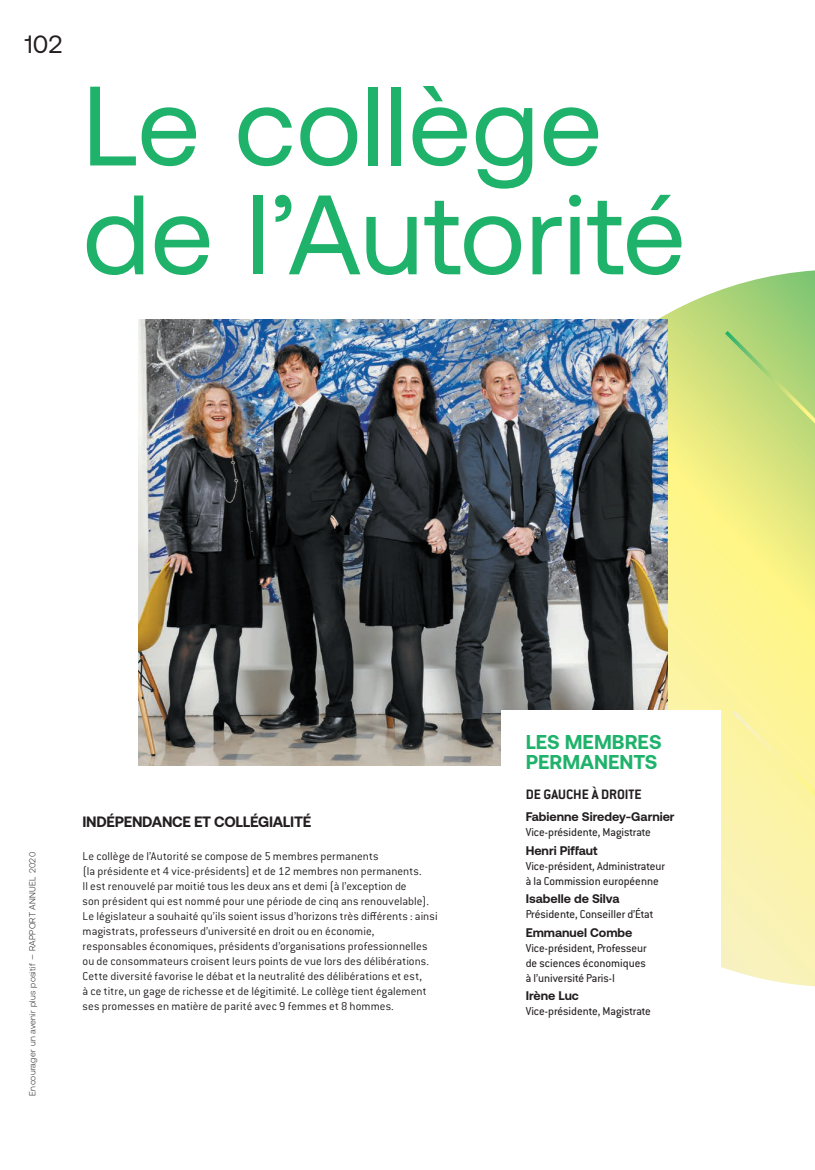
<style>
.page{position:relative;width:815px;height:1170px;background:#fff}
.page>*{position:absolute;margin:0;border:0;box-sizing:border-box;transform-origin:0 0}
.t1{font:112.5px/108.8px "Aeonik";color:#1eb26a}
.t2{font:25px "Aeonik";color:#231f20}
.t3{font:700 20px/20px "Aeonik";color:#1eb26a}
.t4{font:700 15px "Aeonik";letter-spacing:-.02em;color:#231f20}
.t5{font:700 15px "Conduit ITC Pro";color:#231f20}
.t6{font:300 12.5px/15px "Conduit ITC Pro";letter-spacing:.005em;color:#231f20}
.t7{font:12.5px/15px "Conduit ITC Pro";color:#231f20}
.t8{font:700 12.5px "Aeonik";color:#231f20}
.t9{font:300 8.75px "Aeonik";letter-spacing:.03em;color:#231f20}
.s1{font-size:10px}
</style>
<div class="page">
<svg style="left:481px;top:270px;width:334px;height:716px"></svg>
<img style="left:138px;top:319px;width:529px;height:446px">
<div style="left:501px;top:710px;width:220px;height:323px;background:#fff"></div>
<svg style="left:728px;top:706px;width:87px;height:168px"></svg>
<svg style="left:721px;top:327px;width:94px;height:168px"></svg>
<h2 class="t2" style="left:25px;top:30px;width:39px">102</h2>
<h1 class="t1" style="left:83px;top:72px;width:605px">Le collège de l’Autorité</h1>
<p class="t9" style="left:27px;top:1095px;width:245px;rotate:-90deg">Encourager un avenir plus positif <span class="s1">–</span> RAPPORT ANNUEL 2020</p>
<p class="t4" style="left:83px;top:812px;width:230px">INDÉPENDANCE ET COLLÉGIALITÉ</p>
<p class="t6" style="left:83px;top:848px;width:357px">Le collège de l’Autorité se compose de 5 membres permanents<br>(la présidente et 4 vice-présidents) et de 12 membres non permanents.<br>Il est renouvelé par moitié tous les deux ans et demi (à l’exception de<br>son président qui est nommé pour une période de cinq ans renouvelable).<br>Le législateur a souhaité qu’ils soient issus d’horizons très di érents : ainsi magistrats, professeurs d’université en droit ou en économie, responsables économiques, présidents d’organisations professionnelles ou de consommateurs croisent leurs points de vue lors des délibérations.<br>Cette diversité favorise le débat et la neutralité des délibérations et est,<br>à ce titre, un gage de richesse et de légitimité. Le collège tient également ses promesses en matière de parité avec 9 femmes et 8 hommes.</p>
<h3 class="t3" style="left:526px;top:731px;width:137px">LES MEMBRES<br>PERMANENTS</h3>
<p class="t5" style="left:526px;top:785px;width:118px">DE GAUCHE À DROITE</p>
<p class="t8" style="left:526px;top:809px;width:151px">Fabienne Siredey-Garnier</p>
<p class="t7" style="left:526px;top:824px;width:127px">Vice-présidente, Magistrate</p>
<p class="t8" style="left:526px;top:843px;width:73px">Henri Piffaut</p>
<p class="t7" style="left:526px;top:858px;width:141px">Vice-président, Administrateur à la Commission européenne</p>
<p class="t8" style="left:526px;top:891px;width:95px">Isabelle de Silva</p>
<p class="t7" style="left:526px;top:906px;width:129px">Présidente, Conseiller d’État</p>
<p class="t8" style="left:526px;top:925px;width:108px">Emmanuel Combe</p>
<p class="t7" style="left:526px;top:940px;width:122px;text-align:justify">Vice-président, Professeur de sciences économiques à l’université Paris-I</p>
<p class="t8" style="left:526px;top:988px;width:55px">Irène Luc</p>
<p class="t7" style="left:526px;top:1003px;width:127px">Vice-présidente, Magistrate</p>
</div>
